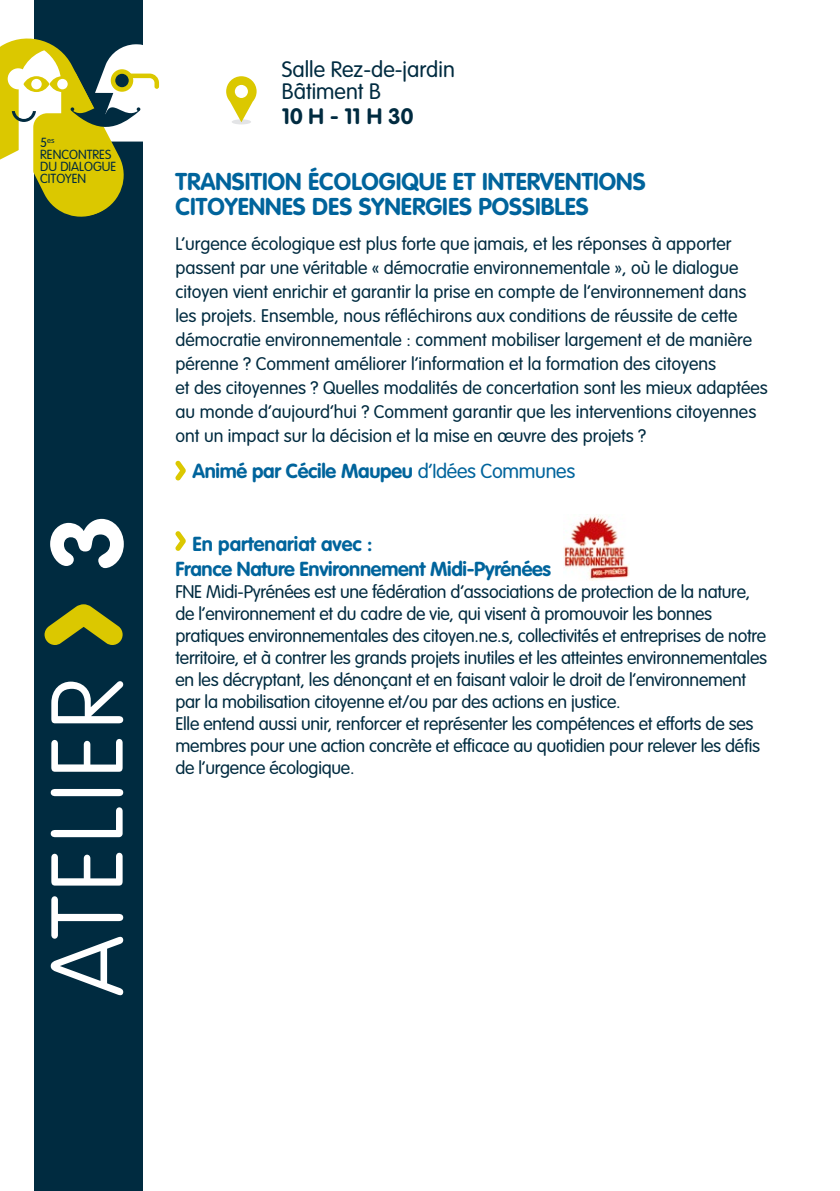
<style>
.page{position:relative;width:840px;height:1191px;background:#fff}
.page>*{position:absolute;margin:0;border:0;box-sizing:border-box;transform-origin:0 0}
.t1{font:100 100px "VAG Rounded Std";letter-spacing:.04em;color:#fff}
.t2{font:700 24px/25px "VAG Rounded Std";color:#00649c}
.t3{font:300 22px/22px "VAG Rounded Std";color:#002b40}
.t4{font:700 22px "VAG Rounded Std";color:#002b40}
.t5{font:700 20px/25px "VAG Rounded Std";letter-spacing:-.015em;color:#00649c}
.t6{font:300 18px/24px "VAG Rounded Std";color:#002b40}
.t7{font:300 13px/12.2px "VAG Rounded Std";color:#002b40}
.t8{font:300 7.6px "VAG Rounded Std";color:#002b40}
.s1{font-size:13px}
.s2{font-weight:700}
.s3{font-weight:300}
</style>
<div class="page">
<div style="left:34px;top:0;width:108px;height:1191px;background:#002b40"></div>
<svg style="left:45px;top:604px;width:77px;height:41px"></svg>
<svg style="left:0;top:31px;width:160px;height:191px"></svg>
<div style="left:0;top:54px;width:6px;height:93px;background:#dbc800"></div>
<div style="left:231px;top:119px;width:20px;height:5px;background:#e3e4e6;border-radius:50%"></div>
<svg style="left:226px;top:76px;width:30px;height:46px"></svg>
<svg style="left:175px;top:531px;width:11px;height:20px"></svg>
<svg style="left:175px;top:461px;width:11px;height:19px"></svg>
<img style="left:563px;top:515px;width:66px;height:65px">
<p class="t8" style="left:40px;top:136px;width:16px"><span class="s1">5</span>es</p>
<p class="t7" style="left:40px;top:149px;width:77px">RENCONTRES<br>DU DIALOGUE<br>CITOYEN</p>
<h1 class="t1" style="left:30px;top:996px;width:484px;rotate:-90deg">ATELIER <span class="s2">3</span></h1>
<p class="t3" style="left:282px;top:59px;width:174px">Salle Rez-de-jardin<br>Bâtiment B</p>
<p class="t4" style="left:282px;top:103px;width:133px">10 H - 11 H 30</p>
<h2 class="t2" style="left:175px;top:170px;width:471px">TRANSITION ÉCOLOGIQUE ET INTERVENTIONS<br>CITOYENNES DES SYNERGIES POSSIBLES</h2>
<p class="t6" style="left:175px;top:233px;width:593px">L’urgence écologique est plus forte que jamais, et les réponses à apporter passent par une véritable « démocratie environnementale », où le dialogue citoyen vient enrichir et garantir la prise en compte de l’environnement dans les projets. Ensemble, nous réfléchirons aux conditions de réussite de cette démocratie environnementale : comment mobiliser largement et de manière pérenne ? Comment améliorer l’information et la formation des citoyens<br>et des citoyennes ? Quelles modalités de concertation sont les mieux adaptées au monde d’aujourd’hui ? Comment garantir que les interventions citoyennes ont un impact sur la décision et la mise en œuvre des projets ?</p>
<p class="t5" style="left:192px;top:459px;width:384px">Animé par Cécile Maupeu <span class="s3">d’Idées Communes</span></p>
<p class="t5" style="left:175px;top:532px;width:377px;text-indent:17px">En partenariat avec :<br>France Nature Environnement Midi-Pyrénées</p>
<p class="t6" style="left:175px;top:581px;width:592px;line-height:22px">FNE Midi-Pyrénées est une fédération d’associations de protection de la nature, de l’environnement et du cadre de vie, qui visent à promouvoir les bonnes pratiques environnementales des citoyen.ne.s, collectivités et entreprises de notre territoire, et à contrer les grands projets inutiles et les atteintes environnementales en les décryptant, les dénonçant et en faisant valoir le droit de l’environnement par la mobilisation citoyenne et/ou par des actions en justice.<br>Elle entend aussi unir, renforcer et représenter les compétences et efforts de ses membres pour une action concrète et efficace au quotidien pour relever les défis de l’urgence écologique.</p>
</div>
